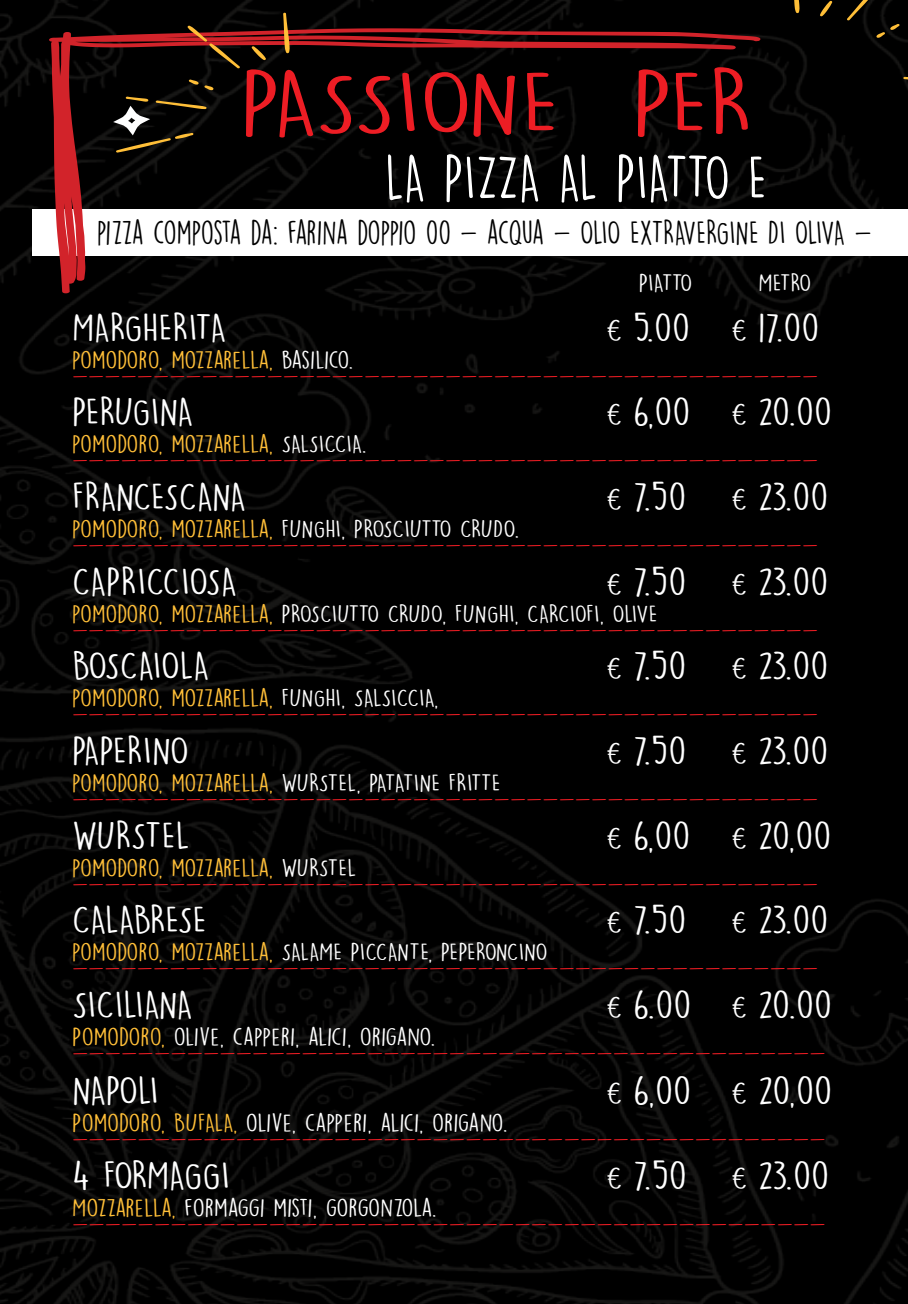
<style>
.page{position:relative;width:908px;height:1304px;background:#fff}
.page>*{position:absolute;margin:0;border:0;box-sizing:border-box;transform-origin:0 0}
.t1{font:82.4px "DK Lemon Yellow Sun";letter-spacing:-.03em;color:#ed1d24;scale:1.46 1}
.t2{font:58.4px "DK Lemon Yellow Sun";letter-spacing:-.015em;color:#fff}
.t3{font:35.6px "DK Lemon Yellow Sun";letter-spacing:-.025em;color:#fff;scale:1.22 1}
.t4{font:35.2px "DK Lemon Yellow Sun";color:#fff;scale:1.22 1}
.t5{font:35.2px "DK Lemon Yellow Sun";letter-spacing:-.03em;color:#fff;scale:1.22 1}
.t6{font:35.2px "DK Lemon Yellow Sun";letter-spacing:-.02em;color:#fff;scale:1.22 1}
.t7{font:35.2px "DK Lemon Yellow Sun";letter-spacing:-.025em;color:#fff;scale:1.22 1}
.t8{font:30.4px "DK Lemon Yellow Sun";letter-spacing:-.03em;color:#000}
.t9{font:22.6px "DK Lemon Yellow Sun";letter-spacing:-.01em;color:#fff;scale:1.22 1}
.t10{font:22.4px "DK Lemon Yellow Sun";letter-spacing:-.015em;color:#fff;scale:1.22 1}
.t11{font:22.4px "DK Lemon Yellow Sun";letter-spacing:-.015em;color:#ffbf38;scale:1.22 1}
.t12{font:21px "DK Lemon Yellow Sun";color:#ed1d24;scale:1.22 1}
.t13{font:20.8px "DK Lemon Yellow Sun";color:#ed1d24;scale:1.22 1}
.s1{font-size:28.8px}
.s2{color:#fff}
.s3{color:#ffbf38}
.s4{font-size:29.2px}
</style>
<div class="page">
<img style="left:0;top:0;width:907px;height:1304px">
<div style="left:32px;top:209px;width:875px;height:47px;background:#fff"></div>
<svg style="left:49px;top:28px;width:711px;height:265px;fill:#000"></svg>
<svg style="left:283px;top:13px;width:7px;height:40px"></svg>
<svg style="left:251px;top:46px;width:15px;height:14px"></svg>
<svg style="left:187px;top:26px;width:53px;height:42px;background:#4e1b11"></svg>
<svg style="left:188px;top:79px;width:25px;height:11px"></svg>
<svg style="left:113px;top:97px;width:94px;height:56px;background:#282319"></svg>
<svg style="left:792px;top:0;width:7px;height:13px"></svg>
<svg style="left:819px;top:1px;width:13px;height:15px"></svg>
<svg style="left:846px;top:0;width:53px;height:38px;background:#140f06"></svg>
<svg style="left:902px;top:77px;width:5px;height:3px"></svg>
<h1 class="t1" style="left:240px;top:53px;width:353px">PASSIONE PER</h1>
<h2 class="t2" style="left:385px;top:143px;width:383px">LA PIZZA AL PIATTO E</h2>
<h3 class="t8" style="left:97px;top:214px;width:775px">PIZZA COMPOSTA DA: FARINA DOPPIO 00 - ACQUA - OLIO EXTRAVERGINE DI OLIVA -</h3>
<p class="t10" style="left:638px;top:269px;width:46px">PIATTO</p>
<p class="t10" style="left:758px;top:269px;width:45px">METRO</p>
<h3 class="t4" style="left:72px;top:306px;width:128px">MARGHERITA</h3>
<h3 class="t4" style="left:605px;top:306px;width:176px"><span class="s1">€</span> 5.00 <span class="s1">€</span> 17.00</h3>
<p class="t11" style="left:72px;top:346px;width:232px">POMODORO, MOZZARELLA, <span class="s2">BASILICO.</span></p>
<p class="t13" style="left:72px;top:355px;width:613px">______________________________________________</p>
<h3 class="t5" style="left:72px;top:391px;width:101px">PERUGINA</h3>
<h3 class="t4" style="left:605px;top:391px;width:187px"><span class="s1">€</span> 6,00 <span class="s1">€</span> 20.00</h3>
<p class="t11" style="left:72px;top:430px;width:243px">POMODORO, MOZZARELLA, <span class="s2">SALSICCIA.</span></p>
<p class="t13" style="left:72px;top:440px;width:613px">______________________________________________</p>
<h3 class="t6" style="left:72px;top:475px;width:144px">FRANCESCANA</h3>
<h3 class="t4" style="left:605px;top:475px;width:67px"><span class="s1">€</span> 7.50</h3>
<h3 class="t4" style="left:730px;top:475px;width:82px"><span class="s1">€</span> 23.00</h3>
<p class="t10" style="left:72px;top:515px;width:368px"><span class="s3">POMODORO, MOZZARELLA,</span> FUNGHI, PROSCIUTTO CRUDO.</p>
<p class="t13" style="left:72px;top:525px;width:613px">______________________________________________</p>
<h3 class="t4" style="left:72px;top:560px;width:137px">CAPRICCIOSA</h3>
<h3 class="t4" style="left:605px;top:560px;width:67px"><span class="s1">€</span> 7.50</h3>
<h3 class="t4" style="left:730px;top:560px;width:82px"><span class="s1">€</span> 23.00</h3>
<p class="t10" style="left:72px;top:600px;width:481px"><span class="s3">POMODORO, MOZZARELLA,</span> PROSCIUTTO CRUDO, FUNGHI, CARCIOFI, OLIVE</p>
<p class="t13" style="left:72px;top:609px;width:613px">______________________________________________</p>
<h3 class="t4" style="left:72px;top:645px;width:114px">BOSCAIOLA</h3>
<h3 class="t4" style="left:605px;top:645px;width:67px"><span class="s1">€</span> 7.50</h3>
<h3 class="t4" style="left:730px;top:645px;width:82px"><span class="s1">€</span> 23.00</h3>
<p class="t11" style="left:72px;top:685px;width:302px">POMODORO, MOZZARELLA, <span class="s2">FUNGHI, SALSICCIA,</span></p>
<p class="t13" style="left:72px;top:694px;width:613px">______________________________________________</p>
<h3 class="t7" style="left:72px;top:729px;width:97px">PAPERINO</h3>
<h3 class="t4" style="left:605px;top:729px;width:67px"><span class="s1">€</span> 7.50</h3>
<h3 class="t4" style="left:730px;top:729px;width:82px"><span class="s1">€</span> 23.00</h3>
<p class="t10" style="left:72px;top:769px;width:352px"><span class="s3">POMODORO, MOZZARELLA,</span> WURSTEL, PATATINE FRITTE</p>
<p class="t13" style="left:72px;top:779px;width:613px">______________________________________________</p>
<h3 class="t4" style="left:72px;top:814px;width:98px">WURSTEL</h3>
<h3 class="t4" style="left:605px;top:814px;width:186px"><span class="s1">€</span> 6,00 <span class="s1">€</span> 20,00</h3>
<p class="t11" style="left:72px;top:854px;width:234px">POMODORO, MOZZARELLA, <span class="s2">WURSTEL</span></p>
<p class="t13" style="left:72px;top:864px;width:613px">______________________________________________</p>
<h3 class="t5" style="left:72px;top:899px;width:112px">CALABRESE</h3>
<h3 class="t4" style="left:605px;top:899px;width:67px"><span class="s1">€</span> 7.50</h3>
<h3 class="t4" style="left:730px;top:899px;width:82px"><span class="s1">€</span> 23.00</h3>
<p class="t10" style="left:72px;top:939px;width:391px"><span class="s3">POMODORO, MOZZARELLA,</span> SALAME PICCANTE, PEPERONCINO</p>
<p class="t13" style="left:72px;top:948px;width:613px">______________________________________________</p>
<h3 class="t4" style="left:72px;top:983px;width:101px">SICILIANA</h3>
<h3 class="t4" style="left:605px;top:983px;width:187px"><span class="s1">€</span> 6.00 <span class="s1">€</span> 20.00</h3>
<p class="t9" style="left:72px;top:1023px;width:299px"><span class="s3">POMODORO,</span> OLIVE, CAPPERI, ALICI, ORIGANO.</p>
<p class="t12" style="left:72px;top:1033px;width:619px">______________________________________________</p>
<h3 class="t3" style="left:72px;top:1068px;width:72px">NAPOLI</h3>
<h3 class="t3" style="left:605px;top:1068px;width:187px"><span class="s4">€</span> 6,00 <span class="s4">€</span> 20,00</h3>
<p class="t9" style="left:72px;top:1109px;width:358px"><span class="s3">POMODORO, BUFALA,</span> OLIVE, CAPPERI, ALICI, ORIGANO.</p>
<p class="t12" style="left:72px;top:1119px;width:619px">______________________________________________</p>
<h3 class="t3" style="left:72px;top:1154px;width:131px">4 FORMAGGI</h3>
<h3 class="t3" style="left:605px;top:1154px;width:185px"><span class="s4">€</span> 7.50 <span class="s4">€</span> 23.00</h3>
<p class="t9" style="left:72px;top:1194px;width:300px"><span class="s3">MOZZARELLA,</span> FORMAGGI MISTI, GORGONZOLA.</p>
<p class="t12" style="left:72px;top:1204px;width:619px">______________________________________________</p>
</div>
